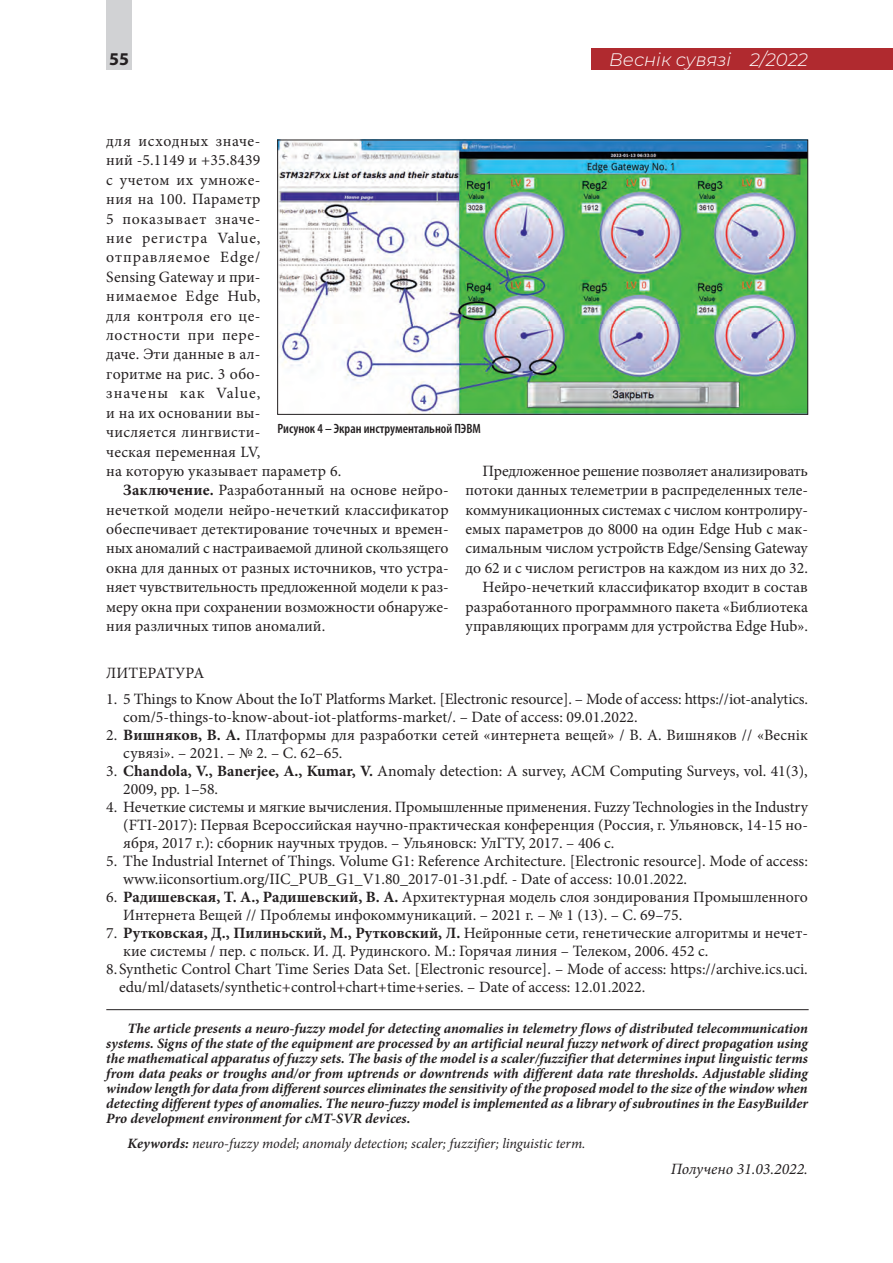
<style>
.page{position:relative;width:893px;height:1263px;background:#fff}
.page>*{position:absolute;margin:0;border:0;box-sizing:border-box;transform-origin:0 0}
.t1{font:italic 300 18px "Montserrat";color:#fff}
.t2{font:700 18px "Myriad Pro";color:#231f20}
.t3{font:15.75px/19.4px "Minion Pro";color:#231f20}
.t4{font:15.75px "Minion Pro";letter-spacing:.02em;color:#231f20}
.t5{font:15.75px "Minion Pro";letter-spacing:.055em;color:#231f20}
.t6{font:15.75px "Minion Pro";letter-spacing:.03em;color:#231f20}
.t7{font:15.75px "Minion Pro";letter-spacing:.045em;color:#231f20}
.t8{font:italic 15.75px "Minion Pro";color:#231f20}
.t9{font:15.75px "Minion Pro";letter-spacing:.04em;color:#231f20}
.t10{font:15.75px "Minion Pro";letter-spacing:.035em;color:#231f20}
.t11{font:15.75px "Minion Pro";letter-spacing:.065em;color:#231f20}
.t12{font:italic 700 14.25px/15px "Minion Pro";color:#231f20;text-align:justify}
.t13{font:italic 14.25px "Minion Pro";letter-spacing:-.005em;color:#231f20}
.t14{font:600 condensed 13.5px "Myriad Pro";color:#231f20}
.s1{font-weight:700}
</style>
<div class="page">
<div style="left:591px;top:48px;width:302px;height:22px;background:#b02a2f"></div>
<hr style="left:106px;top:1009px;width:703px;height:1px;background:#231f20">
<img style="left:279px;top:142px;width:527px;height:271px">
<div style="left:277px;top:140px;width:531px;height:275px;border:1px solid #231f20"></div>
<div style="left:106px;top:0;width:26px;height:70px;background:#d1d2d4"></div>
<p class="t2" style="left:109px;top:48px;width:21px">55</p>
<p class="t1" style="left:609px;top:47px;width:200px">Веснiк сувязi 2/2022</p>
<p class="t9" style="left:106px;top:130px;width:156px">для исходных значе-</p>
<p class="t3" style="left:106px;top:151px;width:156px">ний -5.1149 и +35.8439</p>
<p class="t6" style="left:106px;top:169px;width:156px">с учетом их умноже-</p>
<p class="t4" style="left:106px;top:189px;width:156px">ния на 100. Параметр</p>
<p class="t7" style="left:106px;top:208px;width:156px">5 показывает значе-</p>
<p class="t5" style="left:106px;top:227px;width:156px">ние регистра Value,</p>
<p class="t5" style="left:106px;top:247px;width:156px">отправляемое Edge/</p>
<p class="t3" style="left:106px;top:267px;width:156px">Sensing Gateway и при-</p>
<p class="t7" style="left:106px;top:286px;width:156px">нимаемое Edge Hub,</p>
<p class="t6" style="left:106px;top:305px;width:156px">для контроля его це-</p>
<p class="t10" style="left:106px;top:324px;width:156px">лостности при пере-</p>
<p class="t3" style="left:106px;top:345px;width:156px">даче. Эти данные в ал-</p>
<p class="t3" style="left:106px;top:364px;width:156px">горитме на рис. 3 обо-</p>
<p class="t11" style="left:106px;top:383px;width:156px">значены как Value,</p>
<p class="t3" style="left:106px;top:403px;width:156px">и на их основании вы-</p>
<p class="t4" style="left:106px;top:421px;width:156px">числяется лингвисти-</p>
<p class="t3" style="left:106px;top:442px;width:156px">ческая переменная LV,</p>
<p class="t3" style="left:106px;top:461px;width:237px">на которую указывает параметр 6.</p>
<p class="t3" style="left:123px;top:481px;width:327px"><span class="s1">Заключение.</span> Разработанный на основе нейро-</p>
<p class="t3" style="left:106px;top:500px;width:344px">нечеткой модели нейро-нечеткий классификатор</p>
<p class="t3" style="left:106px;top:519px;width:344px">обеспечивает детектирование точечных и времен-</p>
<p class="t3" style="left:106px;top:539px;width:344px">ных аномалий с настраиваемой длиной скользящего</p>
<p class="t3" style="left:106px;top:558px;width:344px">окна для данных от разных источников, что устра-</p>
<p class="t3" style="left:106px;top:578px;width:344px">няет чувствительность предложенной модели к раз-</p>
<p class="t3" style="left:106px;top:597px;width:344px">меру окна при сохранении возможности обнаруже-</p>
<p class="t3" style="left:106px;top:616px;width:220px">ния различных типов аномалий.</p>
<p class="t14" style="left:277px;top:421px;width:205px">Рисунок 4 – Экран инструментальной ПЭВМ</p>
<p class="t3" style="left:466px;top:461px;width:344px;text-align:right">Предложенное решение позволяет анализировать потоки данных телеметрии в распределенных теле&shy;коммуникационных системах с числом контролиру&shy;емых параметров до 8000 на один Edge Hub с мак&shy;симальным числом устройств Edge/Sensing Gateway до 62 и с числом регистров на каждом из них до 32.<br>Нейро-нечеткий классификатор входит в состав разработанного программного пакета «Библиотека управляющих программ для устройства Edge Hub».</p>
<p class="t3" style="left:106px;top:663px;width:99px">ЛИТЕРАТУРА</p>
<p class="t3" style="left:123px;top:690px;width:686px;line-height:18px;text-indent:-17px">1. 5 Things to Know About the IoT Platforms Market. [Electronic resource]. – Mode of access: https://iot-analytics. com/5-things-to-know-about-iot-platforms-market/. – Date of access: 09.01.2022.</p>
<p class="t3" style="left:123px;top:726px;width:686px;line-height:18px;text-indent:-17px">2. <span class="s1">Вишняков, В. А.</span> Платформы для разработки сетей «интернета вещей» / В. А. Вишняков // «Веснік сувязі». – 2021. – № 2. – С. 62–65.</p>
<p class="t3" style="left:123px;top:762px;width:686px;line-height:18px;text-indent:-17px">3. <span class="s1">Chandola, V., Banerjee, A., Kumar, V.</span> Anomaly detection: A survey, ACM Computing Surveys, vol. 41(3),<br>2009, pp. 1–58.</p>
<p class="t3" style="left:123px;top:798px;width:686px;line-height:18px;text-align:justify;text-indent:-17px">4. Нечеткие системы и мягкие вычисления. Промышленные применения. Fuzzy Technologies in the Industry (FTI-2017): Первая Всероссийская научно-практическая конференция (Россия, г. Ульяновск, 14-15 но&shy;ября, 2017 г.): сборник научных трудов. – Ульяновск: УлГТУ, 2017. – 406 с.</p>
<p class="t3" style="left:123px;top:852px;width:686px;line-height:18px;text-indent:-17px">5. The Industrial Internet of Things. Volume G1: Reference Architecture. [Electronic resource]. Mode of access: www.iiconsortium.org/IIC_PUB_G1_V1.80_2017-01-31.pdf. - Date of access: 10.01.2022.</p>
<p class="t3" style="left:123px;top:888px;width:686px;line-height:18px;text-indent:-17px">6. <span class="s1">Радишевская, Т. А., Радишевский, В. А.</span> Архитектурная модель слоя зондирования Промышленного<br>Интернета Вещей // Проблемы инфокоммуникаций. – 2021 г. – № 1 (13). – С. 69–75.</p>
<p class="t3" style="left:106px;top:923px;width:703px">7. <span class="s1">Рутковская, Д., Пилиньский, М., Рутковский, Л.</span> Нейронные сети, генетические алгоритмы и нечет-</p>
<p class="t3" style="left:123px;top:941px;width:587px">кие системы / пер. с польск. И. Д. Рудинского. М.: Горячая линия – Телеком, 2006. 452 с.</p>
<p class="t3" style="left:106px;top:959px;width:703px">8.Synthetic Control Chart Time Series Data Set. [Electronic resource]. – Mode of access: https://archive.ics.uci.</p>
<p class="t3" style="left:119px;top:977px;width:528px">edu/ml/datasets/synthetic+control+chart+time+series. – Date of access: 12.01.2022.</p>
<p class="t12" style="left:106px;top:1021px;width:703px;text-indent:21px">The article presents a neuro-fuzzy model for detecting anomalies in telemetry flows of distributed telecommunication systems. Signs of the state of the equipment are processed by an artificial neural fuzzy network of direct propagation using the mathematical apparatus of fuzzy sets. The basis of the model is a scaler/fuzzifier that determines input linguistic terms from data peaks or troughs and/or from uptrends or downtrends with different data rate thresholds. Adjustable sliding window length for data from different sources eliminates the sensitivity of the proposed model to the size of the window when detecting different types of anomalies. The neuro-fuzzy model is implemented as a library of subroutines in the EasyBuilder Pro development environment for cMT-SVR devices.</p>
<p class="t13" style="left:128px;top:1133px;width:459px"><span class="s1">Keywords:</span> neuro-fuzzy model; anomaly detection; scaler; fuzzifier; linguistic term.</p>
<p class="t8" style="left:671px;top:1158px;width:139px">Получено 31.03.2022.</p>
</div>
